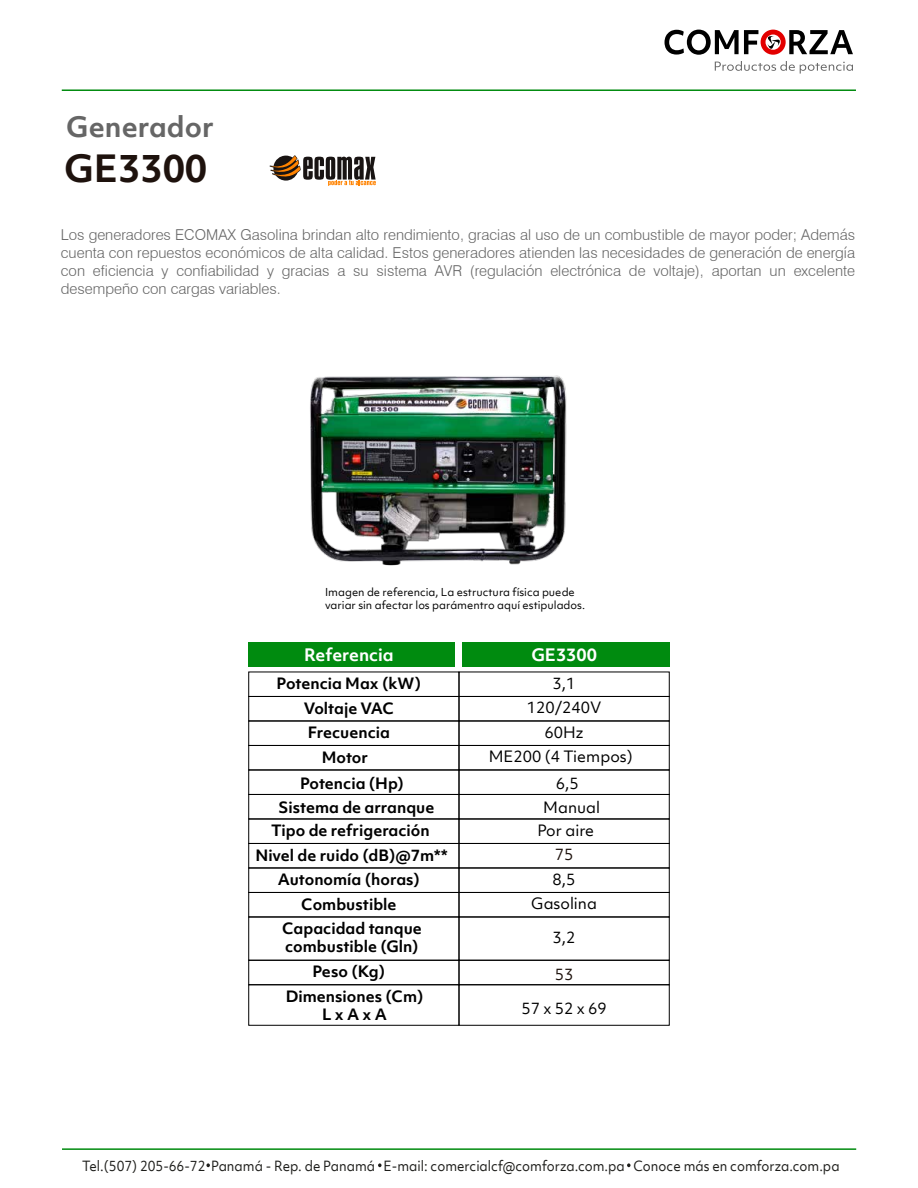
<style>
.page{position:relative;width:918px;height:1188px;background:#fff}
.page>*{position:absolute;margin:0;border:0;box-sizing:border-box;transform-origin:0 0}
.t1{font:700 36px "Objektiv Mk 1";color:#1e120d}
.t2{font:700 27px "Objektiv Mk 1";color:#666}
.t3{font:700 16.5px "Objektiv Mk 1";color:#fff}
.t4{font:300 15px/18px "Swiss 721 BT";color:#666;text-align:justify}
.t5{font:700 15px/18px "Objektiv Mk 1";color:#000}
.t6{font:15px "Objektiv Mk 1";color:#000}
.t7{font:15px "Objektiv Mk 1";color:#1e120d}
.t8{font:13.5px "Objektiv Mk 1";color:#1d1d1a;scale:.93 1}
.t9{font:10.5px/12.6px "Objektiv Mk 1";color:#000}
</style>
<div class="page">
<svg style="left:378px;top:1163px;width:4px;height:4px"></svg>
<svg style="left:206px;top:1163px;width:4px;height:4px"></svg>
<svg style="left:627px;top:1163px;width:4px;height:4px"></svg>
<svg style="left:665px;top:30px;width:188px;height:25px"></svg>
<svg style="left:715px;top:61px;width:138px;height:13px"></svg>
<hr style="left:62px;top:89px;width:794px;height:2px;background:#008b0f">
<hr style="left:62px;top:1148px;width:794px;height:2px;background:#008b0f">
<svg style="left:270px;top:155px;width:106px;height:31px"></svg>
<div style="left:462px;top:643px;width:207px;height:24px;background:#008b0f"></div>
<div style="left:249px;top:643px;width:206px;height:24px;background:#008b0f"></div>
<div style="left:459px;top:696px;width:211px;height:25px;border:1px solid #000"></div>
<div style="left:248px;top:696px;width:211px;height:25px;border:1px solid #000"></div>
<div style="left:459px;top:745px;width:211px;height:25px;border:1px solid #000"></div>
<div style="left:248px;top:745px;width:211px;height:25px;border:1px solid #000"></div>
<div style="left:459px;top:794px;width:211px;height:25px;border:1px solid #000"></div>
<div style="left:248px;top:794px;width:211px;height:25px;border:1px solid #000"></div>
<div style="left:459px;top:843px;width:211px;height:25px;border:1px solid #000"></div>
<div style="left:248px;top:843px;width:211px;height:25px;border:1px solid #000"></div>
<div style="left:459px;top:917px;width:211px;height:44px;border:1px solid #000"></div>
<div style="left:248px;top:917px;width:211px;height:44px;border:1px solid #000"></div>
<div style="left:459px;top:892px;width:211px;height:25px;border:1px solid #000"></div>
<div style="left:248px;top:892px;width:211px;height:25px;border:1px solid #000"></div>
<div style="left:459px;top:984px;width:211px;height:42px;border:1px solid #000"></div>
<div style="left:248px;top:984px;width:211px;height:42px;border:1px solid #000"></div>
<img style="left:310px;top:375px;width:257px;height:191px">
<h2 class="t2" style="left:66px;top:108px;width:149px">Generador</h2>
<h1 class="t1" style="left:64px;top:143px;width:145px">GE3300</h1>
<p class="t4" style="left:61px;top:226px;width:796px">Los generadores ECOMAX Gasolina brindan alto rendimiento, gracias al uso de un combustible de mayor poder; Además cuenta con repuestos económicos de alta calidad. Estos generadores atienden las necesidades de generación de energía con eficiencia y confiabilidad y gracias a su sistema AVR (regulación electrónica de voltaje), aportan un excelente desempeño con cargas variables.</p>
<p class="t9" style="left:325px;top:586px;width:262px">Imagen de referencia, La estructura física puede variar sin afectar los parámentro aquí estipulados.</p>
<p class="t3" style="left:304px;top:643px;width:91px">Referencia</p>
<p class="t3" style="left:531px;top:643px;width:67px">GE3300</p>
<p class="t5" style="left:277px;top:674px;width:146px">Potencia Max (kW)</p>
<p class="t6" style="left:553px;top:673px;width:24px">3,1</p>
<p class="t5" style="left:304px;top:699px;width:91px">Voltaje VAC</p>
<p class="t6" style="left:527px;top:697px;width:76px">120/240V</p>
<p class="t5" style="left:308px;top:723px;width:84px">Frecuencia</p>
<p class="t6" style="left:545px;top:722px;width:41px">60Hz</p>
<p class="t5" style="left:322px;top:748px;width:48px">Motor</p>
<p class="t6" style="left:489px;top:746px;width:145px">ME200 (4 Tiempos)</p>
<p class="t5" style="left:300px;top:774px;width:105px">Potencia (Hp)</p>
<p class="t6" style="left:556px;top:773px;width:24px">6,5</p>
<p class="t5" style="left:271px;top:821px;width:160px">Tipo de refrigeración</p>
<p class="t6" style="left:537px;top:820px;width:58px">Por aire</p>
<p class="t5" style="left:279px;top:798px;width:157px">Sistema de arranque</p>
<p class="t6" style="left:543px;top:797px;width:58px">Manual</p>
<p class="t5" style="left:255px;top:846px;width:194px">Nivel de ruido (dB)@7m**</p>
<p class="t7" style="left:555px;top:844px;width:20px">75</p>
<p class="t5" style="left:278px;top:870px;width:144px">Autonomía (horas)</p>
<p class="t6" style="left:553px;top:869px;width:24px">8,5</p>
<p class="t5" style="left:282px;top:919px;width:141px">Capacidad tanque combustible (Gln)</p>
<p class="t6" style="left:553px;top:927px;width:24px">3,2</p>
<p class="t5" style="left:301px;top:895px;width:97px">Combustible</p>
<p class="t6" style="left:531px;top:893px;width:67px">Gasolina</p>
<p class="t5" style="left:313px;top:962px;width:74px">Peso (Kg)</p>
<p class="t7" style="left:555px;top:964px;width:20px">53</p>
<p class="t5" style="left:286px;top:987px;width:139px;text-align:center">Dimensiones (Cm)<br>L x A x A</p>
<p class="t6" style="left:521px;top:998px;width:87px">57 x 52 x 69</p>
<p class="t8" style="left:82px;top:1156px;width:816px">Tel.(507) 205-66-72 Panamá - Rep. de Panamá E-mail: comercialcf@comforza.com.pa Conoce más en comforza.com.pa</p>
</div>
